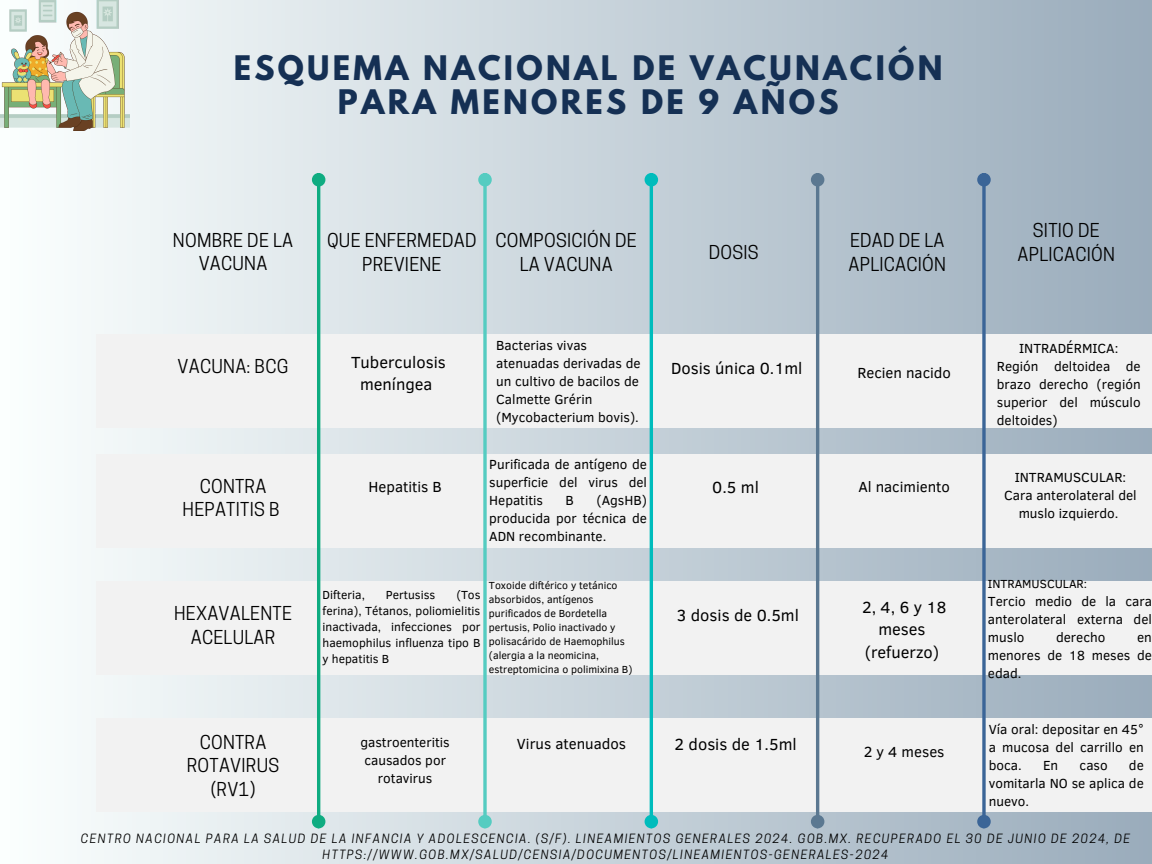
<style>
.page{position:relative;width:1152px;height:864px;background:#fff}
.page>*{position:absolute;margin:0;border:0;box-sizing:border-box;transform-origin:0 0}
.t1{font:700 30px/33.8px "League Spartan";letter-spacing:.11em;color:#153054;text-align:center}
.t2{font:18px/23.7px "Cooper Hewitt";letter-spacing:.015em;color:#000;text-align:center}
.t3{font:16.5px/22.5px "Clear Sans";color:#000;text-align:center}
.t4{font:15px "Clear Sans";color:#000}
.t5{font:13.5px/18px "Clear Sans";color:#000;text-align:justify}
.t6{font:italic 12px/16px "Cooper Hewitt";letter-spacing:.12em;color:#000;text-align:center}
.t7{font:12px/16px "Clear Sans";color:#000;text-align:justify}
.t8{font:10.5px/14px "Clear Sans";color:#000}
</style>
<div class="page">
<div style="left:0;top:0;width:1152px;height:864px;background:linear-gradient(to right,#fbfffe,#9aacbb)"></div>
<div style="left:96px;top:334px;width:1056px;height:94px;background:#f2f2f2"></div>
<div style="left:96px;top:454px;width:1056px;height:94px;background:#f2f2f2"></div>
<div style="left:96px;top:581px;width:1056px;height:94px;background:#f2f2f2"></div>
<div style="left:96px;top:718px;width:1056px;height:94px;background:#f2f2f2"></div>
<svg style="left:483px;top:187px;width:4px;height:628px;background:#6bd0c7"></svg>
<div style="left:480px;top:817px;width:10px;height:10px;background:#55ccc1;border-radius:50%"></div>
<div style="left:478px;top:815px;width:14px;height:13px;border:3px solid #55ccc1;border-radius:50%"></div>
<div style="left:480px;top:175px;width:10px;height:10px;background:#55ccc1;border-radius:50%"></div>
<div style="left:478px;top:173px;width:14px;height:14px;border:3px solid #55ccc1;border-radius:50%"></div>
<hr style="left:317px;top:186px;width:3px;height:630px;background:#0fac81">
<div style="left:314px;top:817px;width:10px;height:10px;background:#0fac81;border-radius:50%"></div>
<div style="left:312px;top:815px;width:13px;height:13px;border:3px solid #0fac81;border-radius:50%"></div>
<div style="left:314px;top:175px;width:10px;height:10px;background:#0fac81;border-radius:50%"></div>
<div style="left:312px;top:173px;width:13px;height:14px;border:3px solid #0fac81;border-radius:50%"></div>
<hr style="left:650px;top:186px;width:3px;height:630px;background:#00bcbc">
<div style="left:646px;top:817px;width:10px;height:10px;background:#00bcbc;border-radius:50%"></div>
<div style="left:645px;top:815px;width:13px;height:13px;border:3px solid #00bcbc;border-radius:50%"></div>
<div style="left:646px;top:175px;width:10px;height:10px;background:#00bcbc;border-radius:50%"></div>
<div style="left:645px;top:173px;width:13px;height:14px;border:3px solid #00bcbc;border-radius:50%"></div>
<hr style="left:816px;top:186px;width:3px;height:630px;background:#5b7891">
<div style="left:813px;top:817px;width:10px;height:10px;background:#5b7891;border-radius:50%"></div>
<div style="left:811px;top:815px;width:13px;height:13px;border:3px solid #5b7891;border-radius:50%"></div>
<div style="left:813px;top:175px;width:10px;height:10px;background:#5b7891;border-radius:50%"></div>
<div style="left:811px;top:173px;width:13px;height:14px;border:3px solid #5b7891;border-radius:50%"></div>
<svg style="left:982px;top:187px;width:4px;height:628px;background:#5277a2"></svg>
<div style="left:979px;top:817px;width:10px;height:10px;background:#3b6597;border-radius:50%"></div>
<div style="left:977px;top:815px;width:14px;height:13px;border:3px solid #3b6597;border-radius:50%"></div>
<div style="left:979px;top:175px;width:10px;height:10px;background:#3b6597;border-radius:50%"></div>
<div style="left:977px;top:173px;width:14px;height:14px;border:3px solid #3b6597;border-radius:50%"></div>
<img style="left:0;top:0;width:129px;height:130px">
<h1 class="t1" style="left:234px;top:55px;width:710px">ESQUEMA NACIONAL DE VACUNACIÓN<br>PARA MENORES DE 9 AÑOS</h1>
<h2 class="t2" style="left:173px;top:230px;width:122px">NOMBRE DE LA<br>VACUNA</h2>
<h2 class="t2" style="left:178px;top:357px;width:112px">VACUNA: BCG</h2>
<h2 class="t2" style="left:183px;top:476px;width:99px">CONTRA<br>HEPATITIS B</h2>
<h2 class="t2" style="left:174px;top:604px;width:119px">HEXAVALENTE<br>ACELULAR</h2>
<h2 class="t2" style="left:187px;top:733px;width:94px">CONTRA<br>ROTAVIRUS (RV1)</h2>
<h4 class="t2" style="left:327px;top:231px;width:151px">QUE ENFERMEDAD<br>PREVIENE</h4>
<h4 class="t2" style="left:496px;top:231px;width:143px">COMPOSICIÓN DE<br>LA VACUNA</h4>
<h3 class="t2" style="left:709px;top:242px;width:51px">DOSIS</h3>
<h4 class="t2" style="left:849px;top:231px;width:99px;text-align:left">EDAD DE LA<br>APLICACIÓN</h4>
<h4 class="t2" style="left:1018px;top:221px;width:99px">SITIO DE<br>APLICACIÓN</h4>
<h2 class="t3" style="left:351px;top:350px;width:96px">Tuberculosis meníngea</h2>
<h4 class="t4" style="left:369px;top:476px;width:75px">Hepatitis B</h4>
<h2 class="t5" style="left:496px;top:335px;width:146px;text-align:left">Bacterias vivas atenuadas derivadas de un cultivo de bacilos de<br>Calmette Grérin (Mycobacterium bovis).</h2>
<h4 class="t5" style="left:489px;top:455px;width:159px">Purificada de antígeno de superficie del virus del Hepatitis</h4>
<h4 class="t5" style="left:489px;top:491px;width:159px;text-indent:107px">(AgsHB) producida por técnica de ADN recombinante.</h4>
<h4 class="t5" style="left:566px;top:491px;width:10px">B</h4>
<h3 class="t7" style="left:323px;top:586px;width:159px;text-indent:134px">(Tos ferina), Tétanos, poliomielitis inactivada, infecciones por haemophilus influenza tipo B y hepatitis B</h3>
<h4 class="t8" style="left:489px;top:577px;width:145px">Toxoide diftérico y tetánico absorbidos, antígenos purificados de Bordetella pertusis, Polio inactivado y polisacárido de Haemophilus (alergia a la neomicina, estreptomicina o polimixina B)</h4>
<h3 class="t7" style="left:323px;top:586px;width:44px">Difteria,</h3>
<h3 class="t7" style="left:386px;top:586px;width:51px">Pertusiss</h3>
<h3 class="t3" style="left:671px;top:356px;width:133px">Dosis única 0.1ml</h3>
<h4 class="t4" style="left:857px;top:362px;width:95px">Recien nacido</h4>
<h3 class="t5" style="left:997px;top:339px;width:145px;text-align:left;text-indent:22px">INTRADÉRMICA:<br>Región deltoidea de brazo derecho (región superior del músculo deltoides)</h3>
<h2 class="t3" style="left:712px;top:475px;width:48px">0.5 ml</h2>
<h4 class="t4" style="left:858px;top:476px;width:93px">Al nacimiento</h4>
<h4 class="t5" style="left:1004px;top:467px;width:134px;text-align:center">INTRAMUSCULAR:<br>Cara anterolateral del muslo izquierdo.</h4>
<h4 class="t3" style="left:677px;top:603px;width:124px">3 dosis de 0.5ml</h4>
<h4 class="t3" style="left:862px;top:595px;width:86px">2,4,6y18 meses (refuerzo)</h4>
<p class="t7" style="left:988px;top:575px;width:101px">INTRAMUSCULAR:</p>
<p class="t5" style="left:988px;top:591px;width:166px">Tercio medio de la cara anterolateral externa del muslo</p>
<p class="t5" style="left:1056px;top:627px;width:51px">derecho</p>
<p class="t5" style="left:988px;top:627px;width:166px;text-indent:149px">en menores de 18 meses de edad.</p>
<h2 class="t5" style="left:360px;top:732px;width:91px;text-align:center">gastroenteritis causados por rotavirus</h2>
<h6 class="t4" style="left:517px;top:733px;width:111px">Virus atenuados</h6>
<h3 class="t3" style="left:675px;top:732px;width:124px">2 dosis de 1.5ml</h3>
<h3 class="t4" style="left:864px;top:741px;width:82px">2 y 4 meses</h3>
<h2 class="t5" style="left:989px;top:719px;width:157px">Vía oral: depositar en 45° a mucosa del carrillo en boca.</h2>
<h2 class="t5" style="left:989px;top:755px;width:157px;text-indent:140px">de vomitarla NO se aplica de nuevo.</h2>
<h2 class="t5" style="left:1043px;top:755px;width:17px">En</h2>
<h2 class="t5" style="left:1080px;top:755px;width:30px">caso</h2>
<h5 class="t6" style="left:81px;top:832px;width:1051px">CENTRO NACIONAL PARA LA SALUD DE LA INFANCIA Y ADOLESCENCIA. (S/F). LINEAMIENTOS GENERALES 2024. GOB.MX. RECUPERADO EL 30 DE JUNIO DE 2024, DE<br>HTTPS://WWW.GOB.MX/SALUD/CENSIA/DOCUMENTOS/LINEAMIENTOS-GENERALES-2024</h5>
</div>
